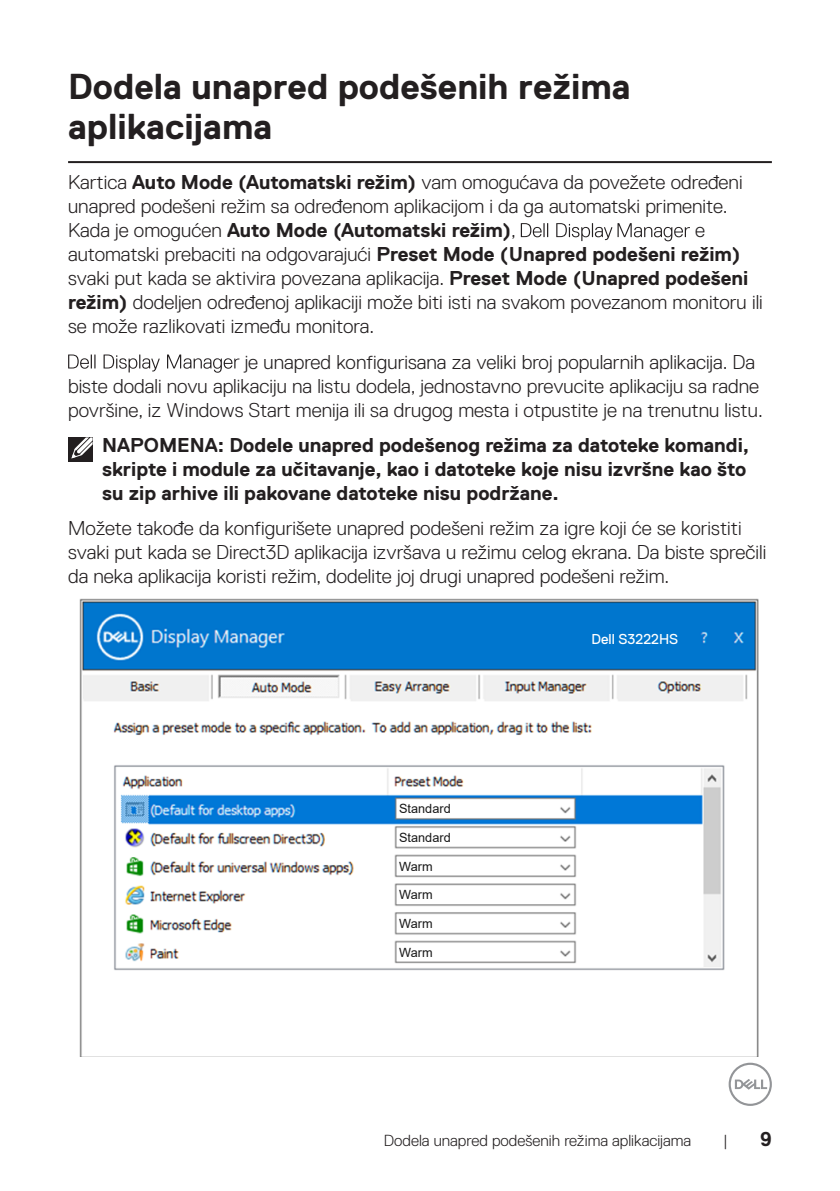
<style>
.page{position:relative;width:840px;height:1191px;background:#fff}
.page>*{position:absolute;margin:0;border:0;box-sizing:border-box;transform-origin:0 0}
.Head_1{font:700 36px/40px "Dell Replica";color:#231f20}
.Paragraph{font:300 20px/24px "Dell Replica";color:#231f20}
.Note{font:700 20px/24px "Dell Replica";color:#231f20}
.t1{font:300 16px "Dell Replica";color:#231f20}
.t2{font:14.4px "Dell Replica";color:#fff}
.t3{font:12.6px "Arial";color:#171717}
.s1{font-weight:700}
</style>
<div class="page">
<svg style="left:728px;top:1062px;width:43px;height:44px"></svg>
<hr style="left:68px;top:161px;width:703px;height:2px;background:#231f20">
<svg style="left:520px;top:223px;width:169px;height:18px"></svg>
<svg style="left:68px;top:354px;width:171px;height:19px"></svg>
<img style="left:79px;top:598px;width:680px;height:459px">
<div style="left:579px;top:628px;width:109px;height:23px;background:#0076ce"></div>
<div style="left:397px;top:829px;width:58px;height:16px;background:#fff"></div>
<div style="left:397px;top:858px;width:44px;height:16px;background:#fff"></div>
<div style="left:397px;top:887px;width:44px;height:16px;background:#fff"></div>
<div style="left:397px;top:915px;width:44px;height:16px;background:#fff"></div>
<div style="left:397px;top:944px;width:44px;height:16px;background:#fff"></div>
<div style="left:397px;top:801px;width:58px;height:16px;background:#fff"></div>
<div style="left:68px;top:437px;width:24px;height:25px;background:#231f20"></div>
<svg style="left:71px;top:437px;width:22px;height:22px"></svg>
<p class="Head_1" style="left:68px;top:66px;width:563px">Dodela unapred podešenih režima aplikacijama</p>
<p class="Paragraph" style="left:68px;top:170px;width:675px">Kartica <span class="s1">Auto Mode (Automatski režim)</span> vam omogućava da povežete određeni unapred podešeni režim sa određenom aplikacijom i da ga automatski primenite.<br>Kada je omogućen <span class="s1">Auto Mode (Automatski režim)</span>,</p>
<p class="Paragraph" style="left:68px;top:218px;width:695px;text-indent:626px">e automatski prebaciti na odgovarajući <span class="s1">Preset Mode (Unapred podešeni režim) </span>svaki put kada se aktivira povezana aplikacija. <span class="s1">Preset Mode (Unapred podešeni režim)</span> dodeljen određenoj aplikaciji može biti isti na svakom povezanom monitoru ili se može razlikovati između monitora.</p>
<p class="Paragraph" style="left:68px;top:350px;width:695px;text-indent:176px">je unapred konfigurisana za veliki broj popularnih aplikacija. Da biste dodali novu aplikaciju na listu dodela, jednostavno prevucite aplikaciju sa radne površine, iz Windows Start menija ili sa drugog mesta i otpustite je na trenutnu listu.</p>
<p class="Note" style="left:102px;top:433px;width:648px">NAPOMENA: Dodele unapred podešenog režima za datoteke komandi, skripte i module za učitavanje, kao i datoteke koje nisu izvršne kao što su zip arhive ili pakovane datoteke nisu podržane.</p>
<p class="Paragraph" style="left:68px;top:516px;width:699px">Možete takođe da konfigurišete unapred podešeni režim za igre koji će se koristiti svaki put kada se Direct3D aplikacija izvršava u režimu celog ekrana. Da biste sprečili da neka aplikacija koristi režim, dodelite joj drugi unapred podešeni režim.</p>
<p class="t3" style="left:399px;top:800px;width:53px">Standard</p>
<p class="t3" style="left:399px;top:829px;width:53px">Standard</p>
<p class="t3" style="left:399px;top:857px;width:35px">Warm</p>
<p class="t3" style="left:399px;top:886px;width:35px">Warm</p>
<p class="t3" style="left:399px;top:915px;width:35px">Warm</p>
<p class="t3" style="left:399px;top:943px;width:35px">Warm</p>
<p class="t2" style="left:591px;top:631px;width:88px">Dell S3222HS</p>
<p class="t1" style="left:383px;top:1131px;width:309px">Dodela unapred podešenih režima aplikacijama</p>
<p class="t1" style="left:722px;top:1131px;width:6px">|</p>
<p class="Note" style="left:759px;top:1126px;width:13px">9</p>
</div>
